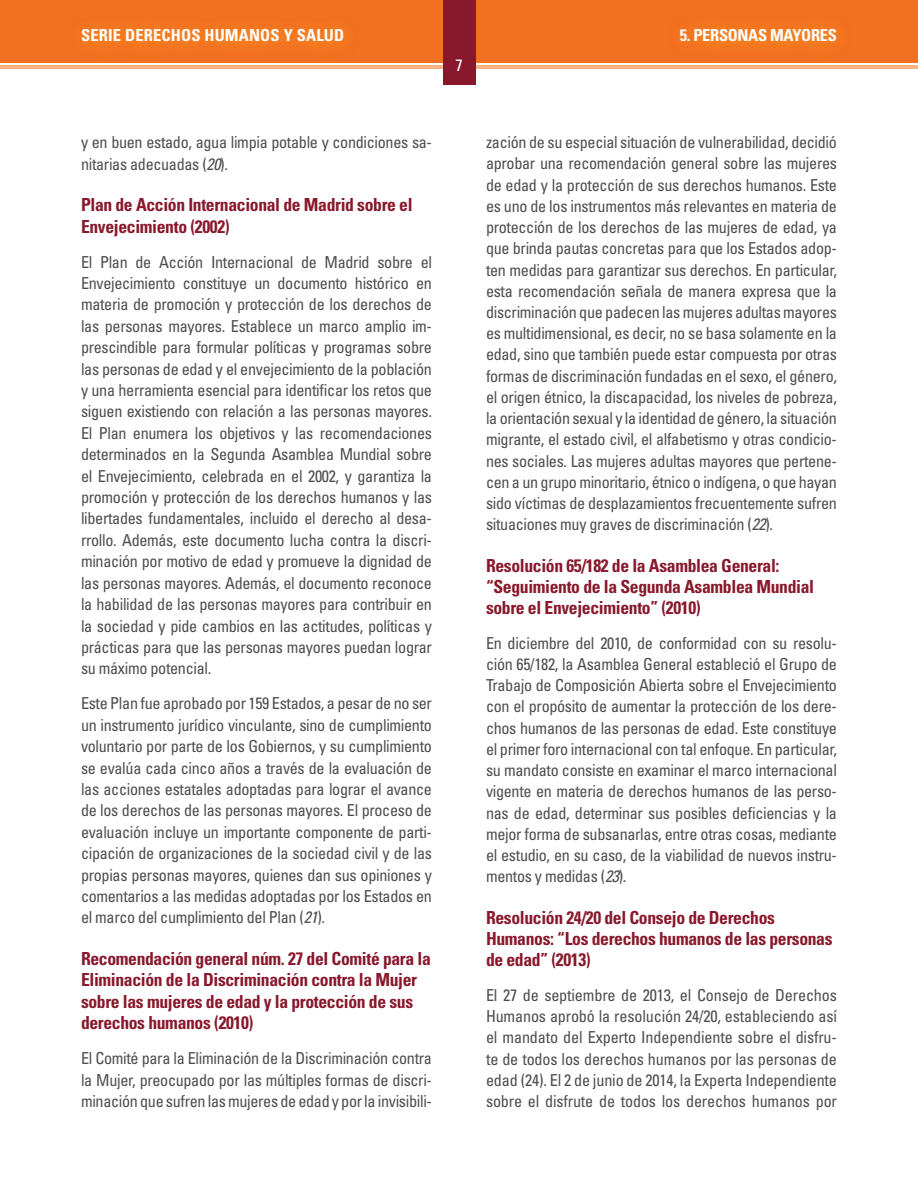
<style>
.page{position:relative;width:918px;height:1188px;background:#fff}
.page>*{position:absolute;margin:0;border:0;box-sizing:border-box;transform-origin:0 0}
.Subtitulo_02{font:700 condensed 18px/21.5px "Univers";letter-spacing:-.02em;color:#89182c}
.Body_text{font:condensed 16.5px/21.1px "Univers";letter-spacing:-.02em;color:#4d4d4f;text-align:justify}
.t1{font:700 condensed 16.5px "Univers";letter-spacing:.01em;color:#fff}
.t2{font:700 condensed 16.5px "Univers";letter-spacing:-.02em;color:#fff}
.t3{font:condensed 16.5px "Univers";color:#fff}
.s1{font-style:italic}
</style>
<div class="page">
<div style="left:0;top:0;width:918px;height:63px;background:#f36f21"></div>
<div style="left:69px;top:15px;width:291px;height:43px;background:#f37420"></div>
<hr style="left:0;top:66px;width:918px;height:3px;background:#fab383">
<div style="left:443px;top:0;width:32px;height:85px;background:#89182c"></div>
<div style="left:667px;top:15px;width:186px;height:43px;background:#f37320"></div>
<p class="t1" style="left:81px;top:25px;width:265px">SERIE DERECHOS HUMANOS Y SALUD</p>
<p class="t3" style="left:455px;top:55px;width:9px">7</p>
<p class="t2" style="left:680px;top:25px;width:159px">5. PERSONAS MAYORES</p>
<p class="Body_text" style="left:81px;top:131px;width:353px">y en buen estado, agua limpia potable y condiciones sa&shy;nitarias adecuadas (<span class="s1">20</span>).</p>
<p class="Subtitulo_02" style="left:81px;top:194px;width:333px">Plan de Acción Internacional de Madrid sobre el<br>Envejecimiento (2002)</p>
<p class="Body_text" style="left:81px;top:251px;width:353px">El Plan de Acción Internacional de Madrid sobre el Envejecimiento constituye un documento histórico en materia de promoción y protección de los derechos de las personas mayores. Establece un marco amplio im&shy;prescindible para formular políticas y programas sobre las personas de edad y el envejecimiento de la población y una herramienta esencial para identificar los retos que siguen existiendo con relación a las personas mayores.<br>El Plan enumera los objetivos y las recomendaciones determinados en la Segunda Asamblea Mundial sobre el Envejecimiento, celebrada en el 2002, y garantiza la promoción y protección de los derechos humanos y las libertades fundamentales, incluido el derecho al desa&shy;rrollo. Además, este documento lucha contra la discri&shy;minación por motivo de edad y promueve la dignidad de las personas mayores. Además, el documento reconoce la habilidad de las personas mayores para contribuir en la sociedad y pide cambios en las actitudes, políticas y prácticas para que las personas mayores puedan lograr su máximo potencial.</p>
<p class="Body_text" style="left:81px;top:692px;width:353px">Este Plan fue aprobado por 159 Estados, a pesar de no ser un instrumento jurídico vinculante, sino de cumplimiento voluntario por parte de los Gobiernos, y su cumplimiento se evalúa cada cinco años a través de la evaluación de las acciones estatales adoptadas para lograr el avance de los derechos de las personas mayores. El proceso de evaluación incluye un importante componente de parti&shy;cipación de organizaciones de la sociedad civil y de las propias personas mayores, quienes dan sus opiniones y comentarios a las medidas adoptadas por los Estados en el marco del cumplimiento del Plan (<span class="s1">21</span>).</p>
<p class="Subtitulo_02" style="left:81px;top:948px;width:351px">Recomendación general núm. 27 del Comité para la Eliminación de la Discriminación contra la Mujer sobre las mujeres de edad y la protección de sus derechos humanos (2010)</p>
<p class="Body_text" style="left:81px;top:1047px;width:353px">El Comité para la Eliminación de la Discriminación contra la Mujer, preocupado por las múltiples formas de discri&shy;minación que sufren las mujeres de edad y por la invisibili-</p>
<p class="Body_text" style="left:486px;top:131px;width:353px">zación de su especial situación de vulnerabilidad, decidió aprobar una recomendación general sobre las mujeres de edad y la protección de sus derechos humanos. Este es uno de los instrumentos más relevantes en materia de protección de los derechos de las mujeres de edad, ya que brinda pautas concretas para que los Estados adop&shy;ten medidas para garantizar sus derechos. En particular, esta recomendación señala de manera expresa que la discriminación que padecen las mujeres adultas mayores es multidimensional, es decir, no se basa solamente en la edad, sino que también puede estar compuesta por otras formas de discriminación fundadas en el sexo, el género, el origen étnico, la discapacidad, los niveles de pobreza, la orientación sexual y la identidad de género, la situación migrante, el estado civil, el alfabetismo y otras condicio&shy;nes sociales. Las mujeres adultas mayores que pertene&shy;cen a un grupo minoritario, étnico o indígena, o que hayan sido víctimas de desplazamientos frecuentemente sufren situaciones muy graves de discriminación (<span class="s1">22</span>).</p>
<p class="Subtitulo_02" style="left:486px;top:555px;width:330px">Resolución 65/182 de la Asamblea General: “Seguimiento de la Segunda Asamblea Mundial sobre el Envejecimiento” (2010)</p>
<p class="Body_text" style="left:486px;top:632px;width:353px">En diciembre del 2010, de conformidad con su resolu&shy;ción 65/182, la Asamblea General estableció el Grupo de Trabajo de Composición Abierta sobre el Envejecimiento con el propósito de aumentar la protección de los dere&shy;chos humanos de las personas de edad. Este constituye el primer foro internacional con tal enfoque. En particular, su mandato consiste en examinar el marco internacional vigente en materia de derechos humanos de las perso&shy;nas de edad, determinar sus posibles deficiencias y la mejor forma de subsanarlas, entre otras cosas, mediante el estudio, en su caso, de la viabilidad de nuevos instru&shy;mentos y medidas (<span class="s1">23</span>).</p>
<p class="Subtitulo_02" style="left:486px;top:907px;width:348px">Resolución 24/20 del Consejo de Derechos<br>Humanos: “Los derechos humanos de las personas de edad” (2013)</p>
<p class="Body_text" style="left:486px;top:984px;width:353px">El 27 de septiembre de 2013, el Consejo de Derechos Humanos aprobó la resolución 24/20, estableciendo así el mandato del Experto Independiente sobre el disfru&shy;te de todos los derechos humanos por las personas de edad (24). El 2 de junio de 2014, la Experta Independiente sobre el disfrute de todos los derechos humanos por</p>
</div>
